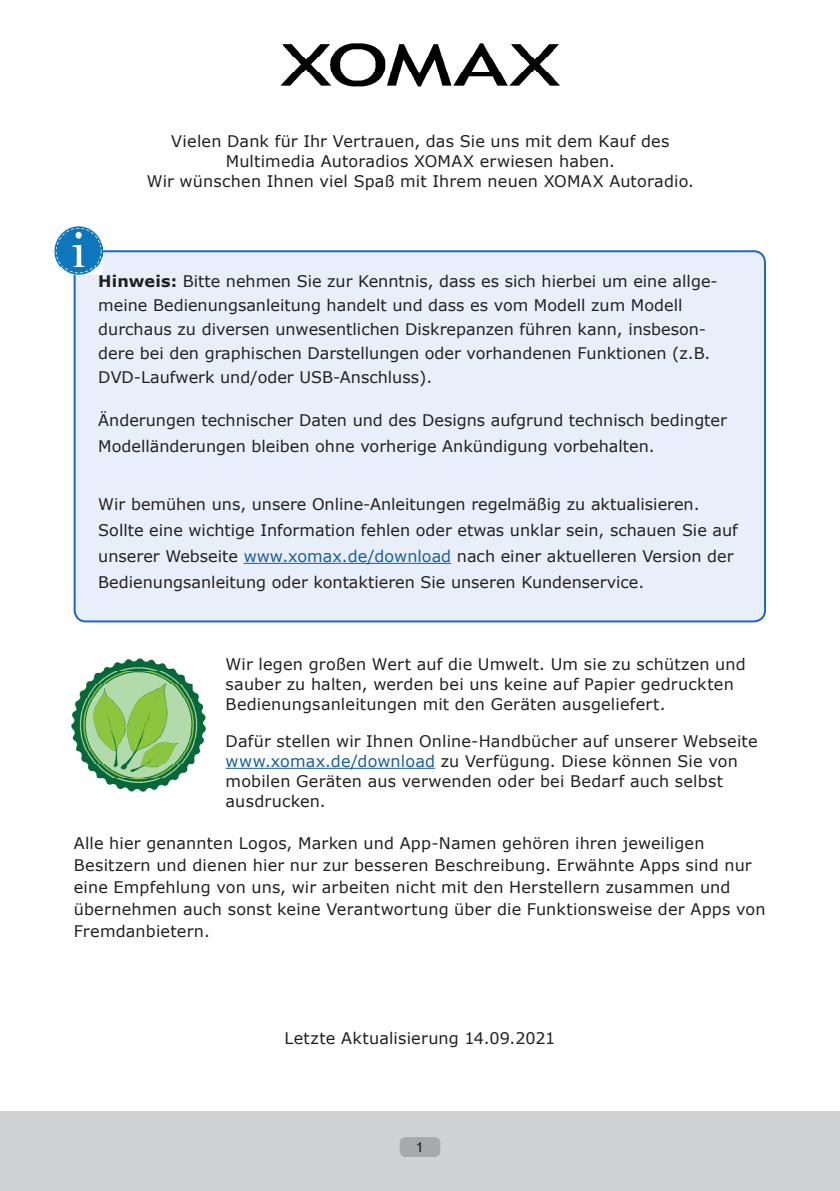
<style>
.page{position:relative;width:840px;height:1191px;background:#fff}
.page>*{position:absolute;margin:0;border:0;box-sizing:border-box;transform-origin:0 0}
.Text-Absatz{font:16px/20px "Verdana";letter-spacing:.01em;color:#231f20}
.einfache_Überschrift{font:16px/24px "Verdana";color:#231f20}
.Text{font:16px/26px "Verdana";color:#231f20}
.t1{font:14px "Trebuchet MS";color:#231f20}
.s1{font-weight:700}
.s2{color:#175d9e}
</style>
<div class="page">
<div style="left:0;top:1111px;width:839px;height:80px;background:#d1d2d4"></div>
<div style="left:399px;top:1137px;width:41px;height:20px;background:#a8a9ad;border-radius:6px"></div>
<img style="left:280px;top:43px;width:280px;height:44px">
<div style="left:75px;top:251px;width:689px;height:370px;background:#e9effa;border-radius:11px"></div>
<hr style="left:243px;top:563px;width:208px;height:1px;background:#175d9e">
<div style="left:74px;top:250px;width:691px;height:372px;border:2px solid #1f64cc;border-radius:11px"></div>
<img style="left:55px;top:227px;width:48px;height:48px">
<hr style="left:225px;top:768px;width:210px;height:1px;background:#175d9e">
<img style="left:72px;top:658px;width:133px;height:133px">
<p class="Text-Absatz" style="left:147px;top:131px;width:548px;text-align:center">Vielen Dank für Ihr Vertrauen, das Sie uns mit dem Kauf des<br>Multimedia Autoradios XOMAX erwiesen haben.<br>Wir wünschen Ihnen viel Spaß mit Ihrem neuen XOMAX Autoradio.</p>
<p class="einfache_Überschrift" style="left:98px;top:269px;width:620px"><span class="s1">Hinweis:</span> Bitte nehmen Sie zur Kenntnis, dass es sich hierbei um eine allge&shy;meine Bedienungsanleitung handelt und dass es vom Modell zum Modell durchaus zu diversen unwesentlichen Diskrepanzen führen kann, insbeson&shy;dere bei den graphischen Darstellungen oder vorhandenen Funktionen (z.B.<br>DVD-Laufwerk und/oder USB-Anschluss).</p>
<p class="einfache_Überschrift" style="left:98px;top:407px;width:629px;line-height:26px">Änderungen technischer Daten und des Designs aufgrund technisch bedingter<br>Modelländerungen bleiben ohne vorherige Ankündigung vorbehalten.</p>
<p class="Text" style="left:98px;top:491px;width:640px">Wir bemühen uns, unsere Online-Anleitungen regelmäßig zu aktualisieren.<br>Sollte eine wichtige Information fehlen oder etwas unklar sein, schauen Sie auf unserer Webseite <span class="s2">www.xomax.de/download</span> nach einer aktuelleren Version der Bedienungsanleitung oder kontaktieren Sie unseren Kundenservice.</p>
<p class="Text-Absatz" style="left:225px;top:654px;width:521px">Wir legen großen Wert auf die Umwelt. Um sie zu schützen und sauber zu halten, werden bei uns keine auf Papier gedruckten<br>Bedienungsanleitungen mit den Geräten ausgeliefert.</p>
<p class="Text-Absatz" style="left:225px;top:731px;width:533px">Dafür stellen wir Ihnen Online-Handbücher auf unserer Webseite <span class="s2">www.xomax.de/download</span> zu Verfügung. Diese können Sie von mobilen Geräten aus verwenden oder bei Bedarf auch selbst ausdrucken.</p>
<p class="Text-Absatz" style="left:74px;top:831px;width:692px;line-height:22px">Alle hier genannten Logos, Marken und App-Namen gehören ihren jeweiligen Besitzern und dienen hier nur zur besseren Beschreibung. Erwähnte Apps sind nur eine Empfehlung von uns, wir arbeiten nicht mit den Herstellern zusammen und übernehmen auch sonst keine Verantwortung über die Funktionsweise der Apps von Fremdanbietern.</p>
<p class="Text-Absatz" style="left:284px;top:1027px;width:272px">Letzte Aktualisierung 14.09.2021</p>
<p class="t1" style="left:416px;top:1139px;width:9px">1</p>
</div>
